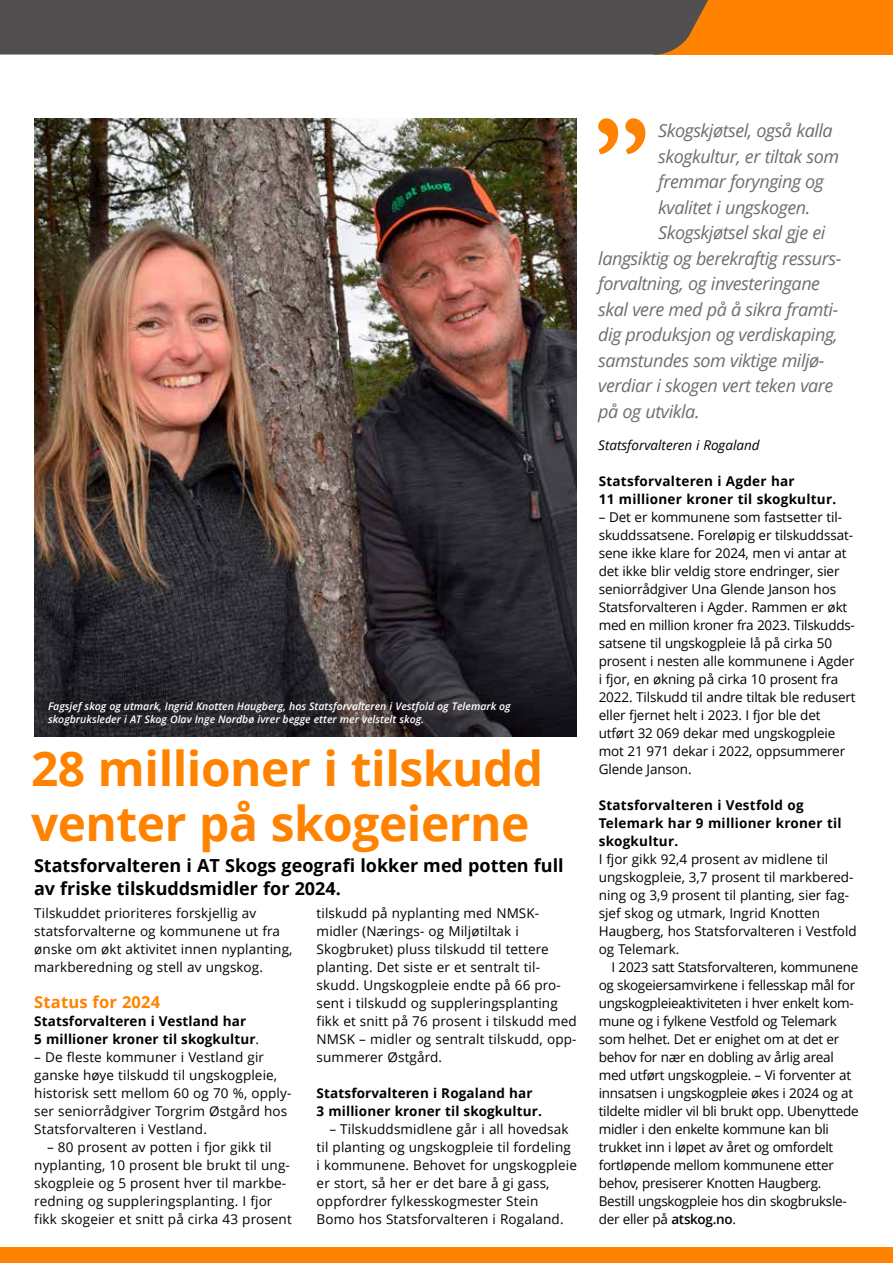
<style>
.page{position:relative;width:893px;height:1263px;background:#fff}
.page>*{position:absolute;margin:0;border:0;box-sizing:border-box;transform-origin:0 0}
.t1{font:700 47.85px/55.1px "Open Sans";letter-spacing:-.01em;color:#ff8300}
.t2{font:italic 18px "Open Sans";letter-spacing:-.025em;color:#6f6f6e}
.t3{font:700 18px/22.5px "Open Sans";color:#000}
.t4{font:700 16.5px "Open Sans";letter-spacing:.01em;color:#ff8300}
.t5{font:13.5px/18px "Open Sans";letter-spacing:-.01em;color:#000}
.t6{font:13.5px/18px "Open Sans";letter-spacing:.01em;color:#000}
.t7{font:700 13.5px/18px "Open Sans";letter-spacing:.01em;color:#000}
.t8{font:italic 13.5px "Open Sans";color:#000}
.t9{font:italic 600 10.5px/12.9px "Open Sans";color:#fff}
.s1{font-weight:400}
.s2{font-weight:600}
</style>
<div class="page">
<div style="left:654px;top:0;width:239px;height:55px;background:#ff8300"></div>
<div style="left:0;top:0;width:708px;height:55px;background:#514f4f"></div>
<div style="left:0;top:1247px;width:893px;height:16px;background:#ff8300"></div>
<img style="left:34px;top:118px;width:543px;height:618px">
<svg style="left:598px;top:118px;width:47px;height:36px"></svg>
<p class="t9" style="left:48px;top:699px;width:464px">Fagsjef skog og utmark, Ingrid Knotten Haugberg, hos Statsforvalteren i Vestfold og Telemark og skogbruksleder i AT Skog Olav Inge Nordbø ivrer begge etter mer velstelt skog.</p>
<h1 class="t1" style="left:31px;top:740px;width:514px">28 millioner i tilskudd venter på skogeierne</h1>
<h2 class="t3" style="left:34px;top:854px;width:531px">Statsforvalteren i AT Skogs geografi lokker med potten full av friske tilskuddsmidler for 2024.</h2>
<p class="t6" style="left:34px;top:904px;width:260px">Tilskuddet prioriteres forskjellig av statsforvalterne og kommunene ut fra ønske om økt aktivitet innen nyplanting, markberedning og stell av ungskog.</p>
<p class="t4" style="left:34px;top:990px;width:127px">Status for 2024</p>
<p class="t7" style="left:34px;top:1012px;width:226px">Statsforvalteren i Vestland har<br>5 millioner kroner til skogkultur<span class="s1">.</span></p>
<p class="t6" style="left:34px;top:1048px;width:259px">– De fleste kommuner i Vestland gir ganske høye tilskudd til ungskogpleie, historisk sett mellom 60 og 70 %, opply&shy;ser seniorrådgiver Torgrim Østgård hos Statsforvalteren i Vestland.</p>
<p class="t6" style="left:34px;top:1138px;width:259px;text-indent:13px">– 80 prosent av potten i fjor gikk til nyplanting, 10 prosent ble brukt til ung&shy;skogpleie og 5 prosent hver til markbe&shy;redning og suppleringsplanting. I fjor fikk skogeier et snitt på cirka 43 prosent</p>
<p class="t6" style="left:317px;top:904px;width:262px">tilskudd på nyplanting med NMSK&shy;midler (Nærings- og Miljøtiltak i Skogbruket) pluss tilskudd til tettere planting. Det siste er et sentralt til&shy;skudd. Ungskogpleie endte på 66 pro&shy;sent i tilskudd og suppleringsplanting fikk et snitt på 76 prosent i tilskudd med NMSK – midler og sentralt tilskudd, opp&shy;summerer Østgård.</p>
<p class="t7" style="left:317px;top:1084px;width:227px">Statsforvalteren i Rogaland har<br>3 millioner kroner til skogkultur.</p>
<p class="t6" style="left:317px;top:1120px;width:262px;text-indent:13px">– Tilskuddsmidlene går i all hovedsak til planting og ungskogpleie til fordeling i kommunene. Behovet for ungskogpleie er stort, så her er det bare å gi gass, oppfordrer fylkesskogmester Stein Bomo hos Statsforvalteren i Rogaland.</p>
<h2 class="t2" style="left:658px;top:118px;width:176px">Skogskjøtsel, også kalla</h2>
<h2 class="t2" style="left:658px;top:144px;width:182px">skogkultur, er tiltak som</h2>
<h2 class="t2" style="left:658px;top:169px;width:167px">fremmar forynging og</h2>
<h2 class="t2" style="left:658px;top:195px;width:154px">kvalitet i ungskogen.</h2>
<h2 class="t2" style="left:658px;top:220px;width:169px">Skogskjøtsel skal gje ei</h2>
<h2 class="t2" style="left:598px;top:246px;width:244px">langsiktig og berekraftig ressurs-</h2>
<h2 class="t2" style="left:598px;top:271px;width:223px">forvaltning, og investeringane</h2>
<h2 class="t2" style="left:598px;top:297px;width:242px">skal vere med på å sikra framti-</h2>
<h2 class="t2" style="left:598px;top:322px;width:241px">dig produksjon og verdiskaping,</h2>
<h2 class="t2" style="left:598px;top:348px;width:228px">samstundes som viktige miljø-</h2>
<h2 class="t2" style="left:598px;top:373px;width:237px">verdiar i skogen vert teken vare</h2>
<h2 class="t2" style="left:598px;top:399px;width:103px">på og utvikla.</h2>
<p class="t8" style="left:598px;top:436px;width:163px">Statsforvalteren i Rogaland</p>
<p class="t7" style="left:599px;top:472px;width:239px">Statsforvalteren i Agder har<br>11 millioner kroner til skogkultur.</p>
<p class="t5" style="left:599px;top:508px;width:258px">– Det er kommunene som fastsetter til&shy;skuddssatsene. Foreløpig er tilskuddssat&shy;sene ikke klare for 2024, men vi antar at det ikke blir veldig store endringer, sier seniorrådgiver Una Glende Janson hos Statsforvalteren i Agder. Rammen er økt med en million kroner fra 2023. Tilskudds&shy;satsene til ungskogpleie lå på cirka 50 prosent i nesten alle kommunene i Agder i fjor, en økning på cirka 10 prosent fra 2022. Tilskudd til andre tiltak ble redusert eller fjernet helt i 2023. I fjor ble det utført 32 069 dekar med ungskogpleie mot 21 971 dekar i 2022, oppsummerer Glende Janson.</p>
<p class="t7" style="left:599px;top:796px;width:244px">Statsforvalteren i Vestfold og<br>Telemark har 9 millioner kroner til skogkultur.</p>
<p class="t5" style="left:599px;top:850px;width:260px">I fjor gikk 92,4 prosent av midlene til ungskogpleie, 3,7 prosent til markbered&shy;ning og 3,9 prosent til planting, sier fag&shy;sjef skog og utmark, Ingrid Knotten Haugberg, hos Statsforvalteren i Vestfold og Telemark.</p>
<p class="t5" style="left:599px;top:958px;width:261px;text-indent:13px">I 2023 satt Statsforvalteren, kommunene og skogeiersamvirkene i fellesskap mål for ungskogpleieaktiviteten i hver enkelt kom&shy;mune og i fylkene Vestfold og Telemark som helhet. Det er enighet om at det er behov for nær en dobling av årlig areal med utført ungskogpleie. – Vi forventer at innsatsen i ungskogpleie økes i 2024 og at tildelte midler vil bli brukt opp. Ubenyttede midler i den enkelte kommune kan bli trukket inn i løpet av året og omfordelt fortløpende mellom kommunene etter behov, presiserer Knotten Haugberg.<br>Bestill ungskogpleie hos din skogbruksle&shy;der eller på <span class="s2">atskog.no</span>.</p>
</div>
